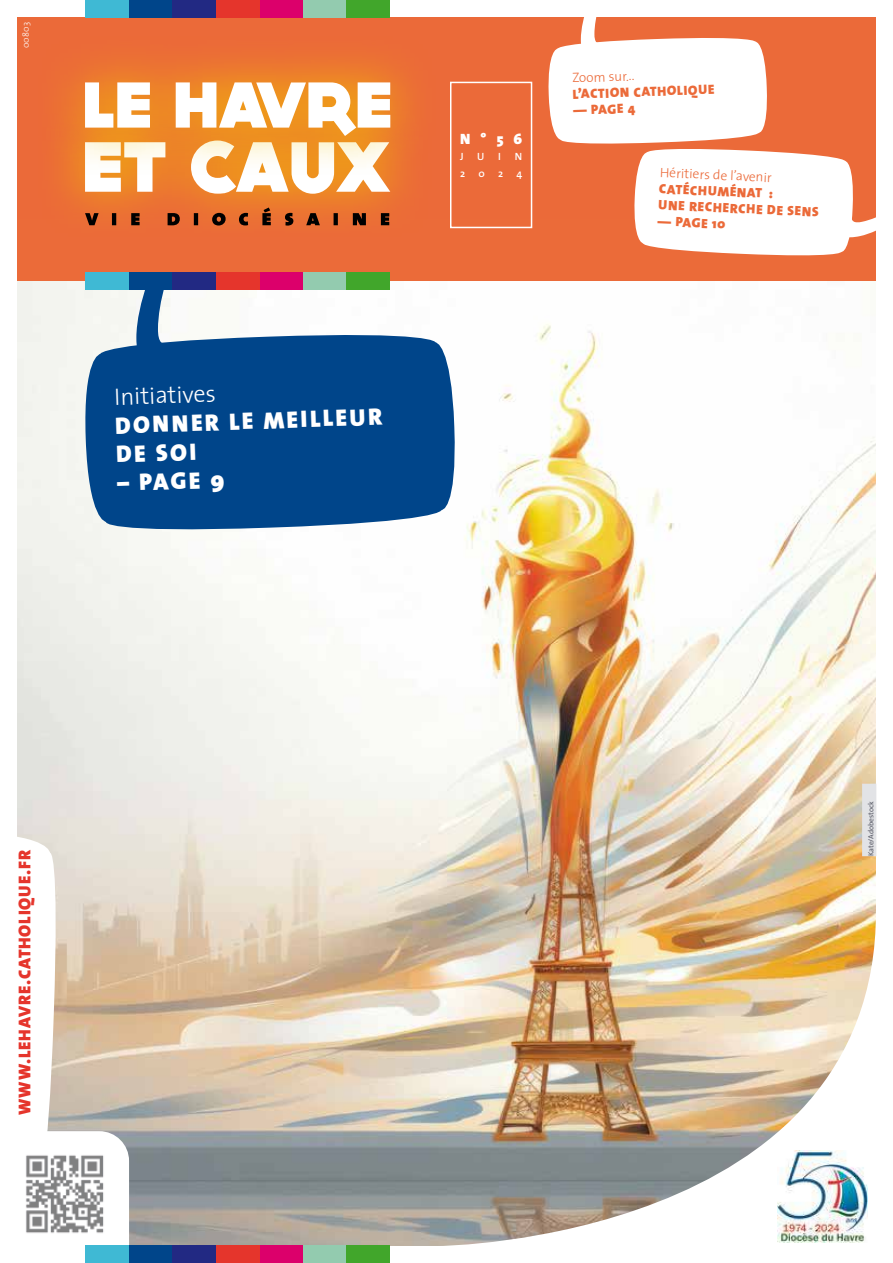
<style>
.page{position:relative;width:893px;height:1263px;background:#fff}
.page>*{position:absolute;margin:0;border:0;box-sizing:border-box;transform-origin:0 0}
.t1{font:900 24px/28.8px "The Sans";color:#fff}
.t2{font:300 24px "The Sans";color:#fff}
.t3{font:900 17.25px "The Sans";letter-spacing:.05em;color:#e5352c}
.t4{font:900 15px "The Sans";color:#fff}
.t5{font:900 13.5px/15.9px "The Sans";color:#eb6a39}
.t6{font:300 13.5px "The Sans";color:#eb6a39}
.t7{font:600 10.5px "The Sans";color:#fff}
.t8{font:300 9px "The Sans";color:#fff}
.t9{font:7.5px "The Sans Plain";color:#565864}
</style>
<div class="page">
<div style="left:17px;top:17px;width:859px;height:1224px;background:#eb6b39"></div>
<img style="left:17px;top:281px;width:859px;height:965px">
<div style="left:85px;top:0;width:44px;height:17px;background:#3fb9d4"></div>
<div style="left:129px;top:0;width:43px;height:17px;background:#00458a"></div>
<div style="left:172px;top:0;width:44px;height:17px;background:#222983"></div>
<div style="left:216px;top:0;width:44px;height:17px;background:#e5352c"></div>
<div style="left:260px;top:0;width:44px;height:17px;background:#dc006b"></div>
<div style="left:304px;top:0;width:43px;height:17px;background:#93cbaf"></div>
<div style="left:347px;top:0;width:43px;height:17px;background:#41a62b"></div>
<div style="left:85px;top:273px;width:44px;height:17px;background:#3fb9d4"></div>
<div style="left:129px;top:273px;width:43px;height:17px;background:#00458a"></div>
<div style="left:172px;top:273px;width:44px;height:17px;background:#222983"></div>
<div style="left:216px;top:273px;width:44px;height:17px;background:#e5352c"></div>
<div style="left:260px;top:273px;width:44px;height:17px;background:#dc006b"></div>
<div style="left:304px;top:273px;width:43px;height:17px;background:#93cbaf"></div>
<div style="left:347px;top:273px;width:43px;height:17px;background:#41a62b"></div>
<div style="left:450px;top:82px;width:82px;height:146px;border:2px solid #fff"></div>
<img style="left:437px;top:629px;width:440px;height:617px">
<svg style="left:83px;top:331px;width:374px;height:202px;background:#1b5896"></svg>
<svg style="left:136px;top:290px;width:38px;height:85px;background:#4678a8"></svg>
<div style="left:129px;top:1246px;width:43px;height:17px;background:#00458a"></div>
<div style="left:172px;top:1246px;width:44px;height:17px;background:#222983"></div>
<div style="left:216px;top:1246px;width:44px;height:17px;background:#e5352c"></div>
<div style="left:260px;top:1246px;width:44px;height:17px;background:#dc006b"></div>
<div style="left:304px;top:1246px;width:43px;height:17px;background:#93cbaf"></div>
<div style="left:347px;top:1246px;width:43px;height:17px;background:#41a62b"></div>
<svg style="left:17px;top:833px;width:112px;height:430px;background:#e2dacf"></svg>
<div style="left:862px;top:784px;width:14px;height:72px;background:#e2e3e6"></div>
<svg style="left:548px;top:17px;width:328px;height:239px"></svg>
<img style="left:17px;top:1144px;width:97px;height:100px">
<svg style="left:65px;top:178px;width:335px;height:48px;fill:#ec792f"></svg>
<svg style="left:62px;top:60px;width:348px;height:118px;fill:#ec782f"></svg>
<svg style="left:85px;top:82px;width:305px;height:112px;background:#f6c794"></svg>
<svg style="left:85px;top:207px;width:304px;height:19px"></svg>
<img style="left:778px;top:1151px;width:89px;height:92px">
<p class="t8" style="left:18px;top:48px;width:27px;rotate:-90deg">00803</p>
<h1 class="t2" style="left:114px;top:377px;width:103px;rotate:-2deg">Initiatives</h1>
<h1 class="t1" style="left:115px;top:411px;width:269px;rotate:-2deg">DONNER LE MEILLEUR<br>DE SOI</h1>
<h1 class="t1" style="left:117px;top:468px;width:109px;rotate:-2deg">– PAGE 9</h1>
<p class="t4" style="left:460px;top:126px;width:64px">N°56</p>
<p class="t7" style="left:460px;top:148px;width:5px">J</p>
<p class="t7" style="left:477px;top:148px;width:9px">u</p>
<p class="t7" style="left:498px;top:148px;width:4px">i</p>
<p class="t7" style="left:515px;top:148px;width:9px">n</p>
<p class="t7" style="left:460px;top:165px;width:7px">2</p>
<p class="t7" style="left:478px;top:165px;width:8px">0</p>
<p class="t7" style="left:498px;top:165px;width:7px">2</p>
<p class="t7" style="left:516px;top:165px;width:7px">4</p>
<p class="t6" style="left:572px;top:67px;width:64px;rotate:-2deg">Zoom sur...</p>
<p class="t5" style="left:572px;top:86px;width:143px;rotate:-2deg">L’ACTION CATHOLIQUE</p>
<p class="t5" style="left:573px;top:102px;width:64px;rotate:-2deg">— PAGE 4</p>
<p class="t6" style="left:660px;top:161px;width:114px;rotate:3deg">Héritiers de l’avenir</p>
<p class="t5" style="left:660px;top:180px;width:162px;rotate:3deg">CATÉCHUMÉNAT :<br>UNE RECHERCHE DE SENS</p>
<p class="t5" style="left:658px;top:213px;width:69px;rotate:3deg">— PAGE 10</p>
<p class="t3" style="left:10px;top:1115px;width:266px;rotate:-90deg">WWW.LEHAVRE.CATHOLIQUE.FR</p>
<p class="t9" style="left:865px;top:856px;width:57px;rotate:-90deg">Kate/Adobestock</p>
</div>
